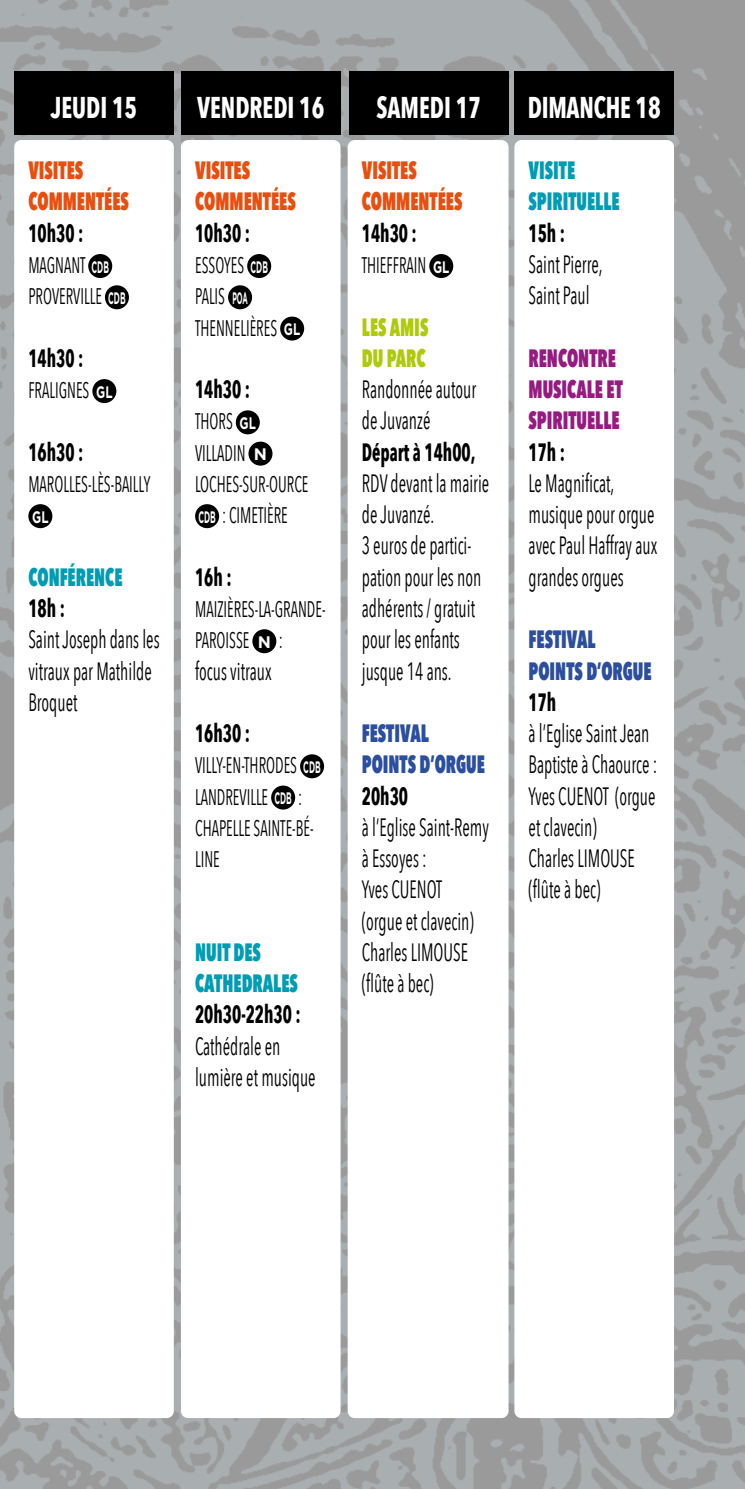
<style>
.page{position:relative;width:745px;height:1489px;background:#fff}
.page>*{position:absolute;margin:0;border:0;box-sizing:border-box;transform-origin:0 0}
.t1{font:700 30px "Avenir Next Condensed";color:#fff;scale:.8 1}
.t2{font:25px/31.2px "Avenir Next Condensed";color:#000;scale:.7 1}
.t3{font:700 25px "Avenir Next Condensed";color:#000;scale:.7 1}
.t4{font:800 25px/31.2px "Avenir Next Condensed";color:#e94e0f;scale:.7 1}
.t5{font:800 25px/31.2px "Avenir Next Condensed";color:#009cb4;scale:.7 1}
.t6{font:800 25px/31.2px "Avenir Next Condensed";color:#2b4f9e;scale:.7 1}
.t7{font:800 25px/31.2px "Avenir Next Condensed";color:#951b81;scale:.7 1}
.t8{font:800 25px/31.2px "Avenir Next Condensed";color:#afca0b;scale:.7 1}
.t9{font:22.5px/31.2px "Avenir Next Condensed";color:#000;scale:.7 1}
.t10{font:700 16.75px "Gotham";color:#fff;scale:.7 1}
.s1{font-family:"Gotham";font-weight:700;font-size:16.75px;color:#fff}
</style>
<div class="page">
<img style="left:0;top:0;width:744px;height:1488px">
<div style="left:514px;top:140px;width:159px;height:1277px;background:#fff;border-radius:7px"></div>
<div style="left:14px;top:140px;width:160px;height:1277px;background:#fff;border-radius:7px"></div>
<div style="left:88px;top:254px;width:24px;height:24px;background:#000;border-radius:50%"></div>
<div style="left:105px;top:285px;width:24px;height:24px;background:#000;border-radius:50%"></div>
<div style="left:92px;top:379px;width:24px;height:24px;background:#000;border-radius:50%"></div>
<div style="left:28px;top:504px;width:24px;height:24px;background:#000;border-radius:50%"></div>
<div style="left:14px;top:71px;width:160px;height:64px;background:#000"></div>
<div style="left:181px;top:71px;width:159px;height:64px;background:#000"></div>
<div style="left:348px;top:71px;width:160px;height:64px;background:#000"></div>
<div style="left:514px;top:71px;width:159px;height:64px;background:#000"></div>
<div style="left:181px;top:140px;width:159px;height:1277px;background:#fff;border-radius:7px"></div>
<div style="left:247px;top:254px;width:24px;height:24px;background:#000;border-radius:50%"></div>
<div style="left:228px;top:285px;width:24px;height:24px;background:#000;border-radius:50%"></div>
<div style="left:280px;top:316px;width:24px;height:24px;background:#000;border-radius:50%"></div>
<div style="left:236px;top:410px;width:24px;height:24px;background:#000;border-radius:50%"></div>
<div style="left:248px;top:441px;width:24px;height:24px;background:#000;border-radius:50%"></div>
<div style="left:195px;top:504px;width:24px;height:24px;background:#000;border-radius:50%"></div>
<div style="left:252px;top:629px;width:24px;height:24px;background:#000;border-radius:50%"></div>
<div style="left:300px;top:754px;width:24px;height:24px;background:#000;border-radius:50%"></div>
<div style="left:271px;top:785px;width:24px;height:24px;background:#000;border-radius:50%"></div>
<div style="left:347px;top:140px;width:161px;height:1277px;background:#fff;border-radius:7px"></div>
<div style="left:429px;top:254px;width:24px;height:24px;background:#000;border-radius:50%"></div>
<p class="t1" style="left:51px;top:89px;width:110px">JEUDI 15</p>
<p class="t1" style="left:197px;top:89px;width:161px">VENDREDI 16</p>
<p class="t1" style="left:376px;top:89px;width:132px">SAMEDI 17</p>
<p class="t1" style="left:527px;top:89px;width:167px">DIMANCHE 18</p>
<p class="t4" style="left:28px;top:154px;width:145px">VISITES<br>COMMENTÉES</p>
<p class="t3" style="left:28px;top:218px;width:80px">10h30 :</p>
<p class="t9" style="left:28px;top:248px;width:140px">MAGNANT <span class="s1">CDB<br></span>PROVERVILLE <span class="s1">CDB</span></p>
<p class="t3" style="left:28px;top:343px;width:80px">14h30 :</p>
<p class="t9" style="left:28px;top:373px;width:122px">FRALIGNES <span class="s1">GL</span></p>
<p class="t3" style="left:28px;top:436px;width:80px">16h30 :</p>
<p class="t9" style="left:28px;top:467px;width:175px">MAROLLES-LÈS-BAILLY</p>
<p class="t10" style="left:32px;top:506px;width:25px">GL</p>
<p class="t5" style="left:28px;top:561px;width:136px">CONFÉRENCE</p>
<p class="t3" style="left:28px;top:593px;width:54px">18h :</p>
<p class="t2" style="left:28px;top:622px;width:189px">Saint Joseph dans les vitraux par Mathilde<br>Broquet</p>
<p class="t4" style="left:195px;top:154px;width:145px">VISITES<br>COMMENTÉES</p>
<p class="t3" style="left:195px;top:218px;width:80px">10h30 :</p>
<p class="t9" style="left:195px;top:248px;width:152px">ESSOYES <span class="s1">CDB<br></span>PALIS <span class="s1">POA<br></span>THENNELIÈRES <span class="s1">GL</span></p>
<p class="t3" style="left:195px;top:374px;width:80px">14h30 :</p>
<p class="t9" style="left:195px;top:405px;width:163px">THORS <span class="s1">GL<br></span>VILLADIN <span class="s1">N<br></span>LOCHES-SUR-OURCE<br><span class="s1">CDB</span> : CIMETIÈRE</p>
<p class="t3" style="left:195px;top:561px;width:54px">16h :</p>
<p class="t9" style="left:195px;top:592px;width:188px">MAIZIÈRES-LA-GRANDE-<br>PAROISSE <span class="s1">N</span> :</p>
<p class="t2" style="left:195px;top:654px;width:111px">focus vitraux</p>
<p class="t3" style="left:195px;top:718px;width:80px">16h30 :</p>
<p class="t9" style="left:195px;top:748px;width:181px">VILLY-EN-THRODES <span class="s1">CDB<br></span>LANDREVILLE <span class="s1">CDB</span> :<br>CHAPELLE SAINTE-BÉ-<br>LINE</p>
<p class="t5" style="left:195px;top:936px;width:148px">NUIT DES<br>CATHEDRALES</p>
<p class="t3" style="left:195px;top:999px;width:152px">20h30-22h30 :</p>
<p class="t2" style="left:195px;top:1029px;width:174px">Cathédrale en lumière et musique</p>
<p class="t4" style="left:361px;top:154px;width:145px">VISITES<br>COMMENTÉES</p>
<p class="t3" style="left:361px;top:218px;width:80px">14h30 :</p>
<p class="t9" style="left:361px;top:248px;width:126px">THIEFFRAIN <span class="s1">GL</span></p>
<p class="t8" style="left:361px;top:311px;width:96px">LES AMIS<br>DU PARC</p>
<p class="t2" style="left:361px;top:372px;width:165px">Randonnée autour de Juvanzé</p>
<p class="t3" style="left:361px;top:436px;width:164px">Départ à 14h00,</p>
<p class="t2" style="left:361px;top:466px;width:183px">RDV devant la mairie de Juvanzé.<br>3 euros de partici&shy;pation pour les non adhérents / gratuit pour les enfants jusque 14 ans.</p>
<p class="t6" style="left:361px;top:717px;width:177px">FESTIVAL<br>POINTS D’ORGUE</p>
<p class="t3" style="left:361px;top:780px;width:67px">20h30</p>
<p class="t2" style="left:361px;top:810px;width:183px">à l’Eglise Saint-Remy à Essoyes :<br>Yves CUENOT (orgue et clavecin)<br>Charles LIMOUSE (flûte à bec)</p>
<p class="t5" style="left:528px;top:154px;width:131px">VISITE<br>SPIRITUELLE</p>
<p class="t3" style="left:528px;top:218px;width:54px">15h :</p>
<p class="t2" style="left:528px;top:247px;width:107px">Saint Pierre,<br>Saint Paul</p>
<p class="t7" style="left:528px;top:342px;width:136px">RENCONTRE<br>MUSICALE ET<br>SPIRITUELLE</p>
<p class="t3" style="left:528px;top:436px;width:54px">17h :</p>
<p class="t2" style="left:528px;top:466px;width:185px">Le Magnificat, musique pour orgue avec Paul Haffray aux grandes orgues</p>
<p class="t6" style="left:528px;top:623px;width:177px">FESTIVAL<br>POINTS D’ORGUE</p>
<p class="t3" style="left:528px;top:686px;width:41px">17h</p>
<p class="t2" style="left:528px;top:716px;width:185px">à l’Eglise Saint Jean<br>Baptiste à Chaource :<br>Yves CUENOT (orgue et clavecin)<br>Charles LIMOUSE (flûte à bec)</p>
</div>
